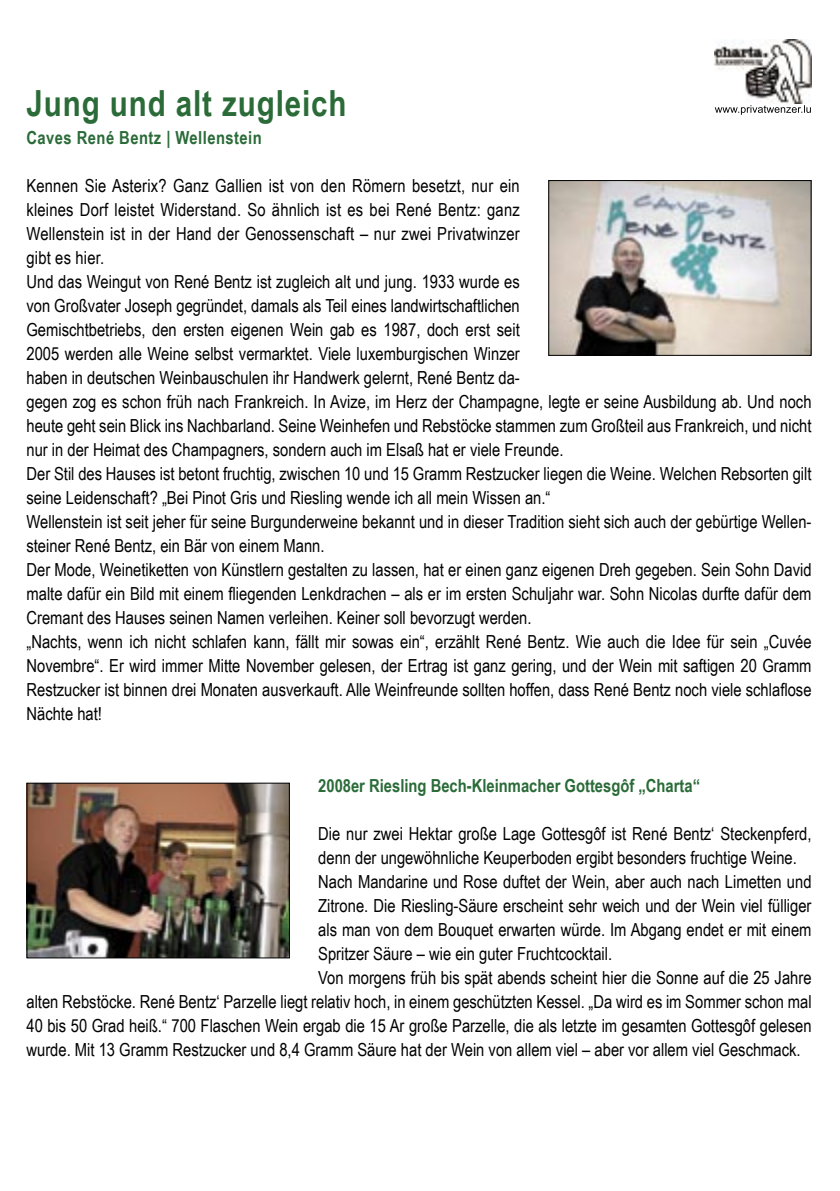
<style>
.page{position:relative;width:840px;height:1191px;background:#fff}
.page>*{position:absolute;margin:0;border:0;box-sizing:border-box;transform-origin:0 0}
.t1{font:700 36px "Arial Narrow";letter-spacing:.025em;color:#2a6b38}
.t2{font:18px/24px "Arial Narrow";color:#000}
.t3{font:700 18px "Arial Narrow";color:#2a6b38}
.t4{font:700 18px "Arial Narrow";letter-spacing:.025em;color:#2a6b38}
</style>
<div class="page">
<img style="left:714px;top:40px;width:97px;height:63px">
<svg style="left:714px;top:105px;width:96px;height:10px"></svg>
<img style="left:548px;top:180px;width:263px;height:176px">
<img style="left:26px;top:782px;width:264px;height:176px">
<h1 class="t1" style="left:26px;top:76px;width:321px">Jung und alt zugleich</h1>
<p class="t4" style="left:26px;top:124px;width:237px">Caves René Bentz | Wellenstein</p>
<p class="t2" style="left:26px;top:173px;width:786px">Kennen Sie Asterix? Ganz Gallien ist von den Römern besetzt, nur ein<br>kleines Dorf leistet Widerstand. So ähnlich ist es bei René Bentz: ganz<br>Wellenstein ist in der Hand der Genossenschaft – nur zwei Privatwinzer<br>gibt es hier.<br>Und das Weingut von René Bentz ist zugleich alt und jung. 1933 wurde es<br>von Großvater Joseph gegründet, damals als Teil eines landwirtschaftlichen<br>Gemischtbetriebs, den ersten eigenen Wein gab es 1987, doch erst seit<br>2005 werden alle Weine selbst vermarktet. Viele luxemburgischen Winzer<br>haben in deutschen Weinbauschulen ihr Handwerk gelernt, René Bentz da-<br>gegen zog es schon früh nach Frankreich. In Avize, im Herz der Champagne, legte er seine Ausbildung ab. Und noch heute geht sein Blick ins Nachbarland. Seine Weinhefen und Rebstöcke stammen zum Großteil aus Frankreich, und nicht nur in der Heimat des Champagners, sondern auch im Elsaß hat er viele Freunde.<br>Der Stil des Hauses ist betont fruchtig, zwischen 10 und 15 Gramm Restzucker liegen die Weine. Welchen Rebsorten gilt seine Leidenschaft? „Bei Pinot Gris und Riesling wende ich all mein Wissen an.“<br>Wellenstein ist seit jeher für seine Burgunderweine bekannt und in dieser Tradition sieht sich auch der gebürtige Wellen&shy;steiner René Bentz, ein Bär von einem Mann.<br>Der Mode, Weinetiketten von Künstlern gestalten zu lassen, hat er einen ganz eigenen Dreh gegeben. Sein Sohn David malte dafür ein Bild mit einem fliegenden Lenkdrachen – als er im ersten Schuljahr war. Sohn Nicolas durfte dafür dem Cremant des Hauses seinen Namen verleihen. Keiner soll bevorzugt werden.<br>„Nachts, wenn ich nicht schlafen kann, fällt mir sowas ein“, erzählt René Bentz. Wie auch die Idee für sein „Cuvée Novembre“. Er wird immer Mitte November gelesen, der Ertrag ist ganz gering, und der Wein mit saftigen 20 Gramm Restzucker ist binnen drei Monaten ausverkauft. Alle Weinfreunde sollten hoffen, dass René Bentz noch viele schlaflose Nächte hat!</p>
<p class="t3" style="left:318px;top:772px;width:383px">2008er Riesling Bech-Kleinmacher Gottesgôf „Charta“</p>
<p class="t2" style="left:318px;top:821px;width:494px">Die nur zwei Hektar große Lage Gottesgôf ist René Bentz‘ Steckenpferd,</p>
<p class="t2" style="left:318px;top:845px;width:480px">denn der ungewöhnliche Keuperboden ergibt besonders fruchtige Weine.</p>
<p class="t2" style="left:318px;top:869px;width:494px">Nach Mandarine und Rose duftet der Wein, aber auch nach Limetten und</p>
<p class="t2" style="left:318px;top:893px;width:494px">Zitrone. Die Riesling-Säure erscheint sehr weich und der Wein viel fülliger</p>
<p class="t2" style="left:318px;top:917px;width:494px">als man von dem Bouquet erwarten würde. Im Abgang endet er mit einem</p>
<p class="t2" style="left:318px;top:941px;width:295px">Spritzer Säure – wie ein guter Fruchtcocktail.</p>
<p class="t2" style="left:318px;top:965px;width:494px">Von morgens früh bis spät abends scheint hier die Sonne auf die 25 Jahre</p>
<p class="t2" style="left:26px;top:989px;width:786px">alten Rebstöcke. René Bentz‘ Parzelle liegt relativ hoch, in einem geschützten Kessel. „Da wird es im Sommer schon mal</p>
<p class="t2" style="left:26px;top:1013px;width:786px">40 bis 50 Grad heiß.“ 700 Flaschen Wein ergab die 15 Ar große Parzelle, die als letzte im gesamten Gottesgôf gelesen</p>
<p class="t2" style="left:26px;top:1037px;width:775px">wurde. Mit 13 Gramm Restzucker und 8,4 Gramm Säure hat der Wein von allem viel – aber vor allem viel Geschmack.</p>
</div>
